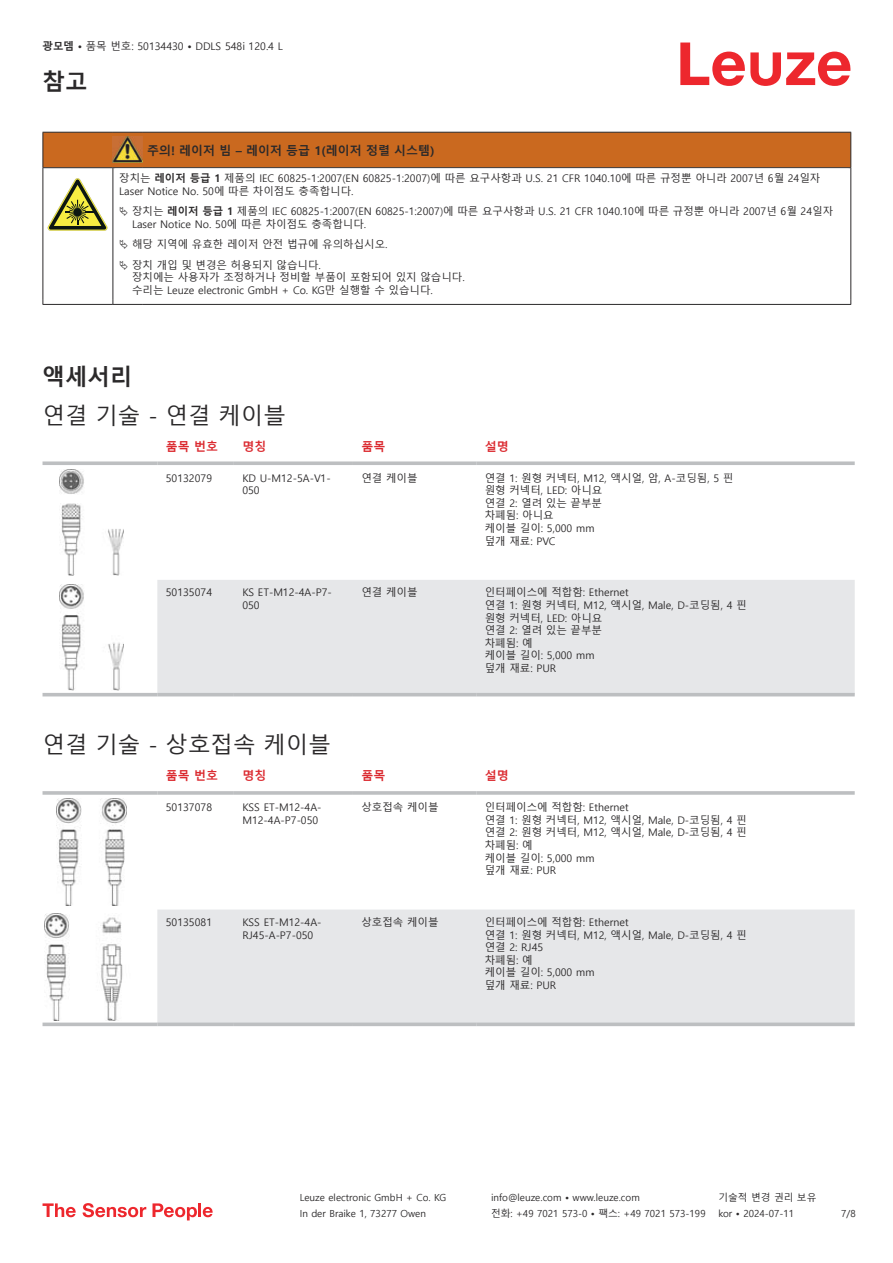
<style>
.page{position:relative;width:893px;height:1263px;background:#fff}
.page>*{position:absolute;margin:0;border:0;box-sizing:border-box;transform-origin:0 0}
.t1{font:22.5px "Malgun Gothic";color:#2b292a}
.t2{font:700 22.5px "Malgun Gothic";color:#2b292a}
.t3{font:700 12px "Malgun Gothic";color:#2b292a}
.t4{font:700 12px "Malgun Gothic";color:#db2a30}
.t5{font:10.5px/12.6px "Malgun Gothic";color:#2b292a}
.t6{font:9.75px "Malgun Gothic";color:#2b292a}
.s1{font-weight:700}
</style>
<div class="page">
<svg style="left:680px;top:43px;width:170px;height:43px"></svg>
<div style="left:157px;top:580px;width:698px;height:113px;background:#e6e7e9"></div>
<svg style="left:43px;top:461px;width:114px;height:4px"></svg>
<svg style="left:157px;top:461px;width:77px;height:4px"></svg>
<svg style="left:234px;top:461px;width:119px;height:4px"></svg>
<svg style="left:353px;top:461px;width:123px;height:4px"></svg>
<svg style="left:476px;top:461px;width:379px;height:4px;background:#c4c6c8"></svg>
<hr style="left:43px;top:693px;width:114px;height:3px;background:#bdbfc1">
<hr style="left:157px;top:693px;width:77px;height:3px;background:#bdbfc1">
<hr style="left:234px;top:693px;width:119px;height:3px;background:#bdbfc1">
<hr style="left:353px;top:693px;width:123px;height:3px;background:#bdbfc1">
<hr style="left:476px;top:693px;width:379px;height:3px;background:#bdbfc1">
<img style="left:59px;top:469px;width:65px;height:107px">
<img style="left:59px;top:584px;width:65px;height:106px">
<svg style="left:43px;top:798px;width:811px;height:229px"></svg>
<div style="left:157px;top:909px;width:698px;height:113px;background:#e6e7e9"></div>
<svg style="left:43px;top:791px;width:114px;height:4px"></svg>
<hr style="left:157px;top:791px;width:77px;height:4px;background:#c7c8ca">
<hr style="left:234px;top:791px;width:119px;height:4px;background:#bdbfc1">
<svg style="left:353px;top:791px;width:123px;height:4px"></svg>
<hr style="left:476px;top:791px;width:379px;height:4px;background:#c7c8ca">
<svg style="left:43px;top:1022px;width:114px;height:4px"></svg>
<svg style="left:157px;top:1022px;width:77px;height:4px"></svg>
<svg style="left:234px;top:1022px;width:119px;height:4px"></svg>
<svg style="left:353px;top:1022px;width:123px;height:4px"></svg>
<svg style="left:476px;top:1022px;width:379px;height:4px;background:#c2c4c6"></svg>
<img style="left:56px;top:799px;width:70px;height:106px">
<img style="left:45px;top:914px;width:93px;height:106px">
<svg style="left:43px;top:1203px;width:33px;height:14px"></svg>
<svg style="left:83px;top:1203px;width:63px;height:14px"></svg>
<svg style="left:153px;top:1203px;width:44px;height:17px"></svg>
<hr style="left:198px;top:1203px;width:3px;height:14px;background:#ed272d">
<svg style="left:203px;top:1207px;width:10px;height:10px"></svg>
<div style="left:44px;top:133px;width:806px;height:34px;background:#ca691f"></div>
<svg style="left:44px;top:168px;width:806px;height:136px"></svg>
<hr style="left:43px;top:132px;width:70px;height:1px;background:#2b292a">
<hr style="left:43px;top:133px;width:1px;height:34px;background:#2b292a">
<hr style="left:43px;top:167px;width:70px;height:1px;background:#2b292a">
<hr style="left:113px;top:132px;width:30px;height:1px;background:#2b292a">
<hr style="left:113px;top:167px;width:30px;height:1px;background:#2b292a">
<hr style="left:143px;top:132px;width:708px;height:1px;background:#2b292a">
<hr style="left:850px;top:133px;width:1px;height:34px;background:#2b292a">
<hr style="left:143px;top:167px;width:708px;height:1px;background:#2b292a">
<hr style="left:43px;top:168px;width:1px;height:132px;background:#2b292a">
<hr style="left:113px;top:168px;width:1px;height:132px;background:#2b292a">
<hr style="left:850px;top:168px;width:1px;height:132px;background:#2b292a">
<hr style="left:43px;top:304px;width:70px;height:1px;background:#2b292a">
<hr style="left:113px;top:304px;width:30px;height:1px;background:#2b292a">
<hr style="left:143px;top:304px;width:708px;height:1px;background:#2b292a">
<img style="left:113px;top:136px;width:30px;height:27px">
<svg style="left:47px;top:178px;width:60px;height:53px"></svg>
<svg style="left:115px;top:169px;width:734px;height:131px"></svg>
<svg style="left:120px;top:207px;width:8px;height:9px"></svg>
<svg style="left:120px;top:240px;width:8px;height:9px"></svg>
<svg style="left:120px;top:260px;width:8px;height:10px"></svg>
<p class="t5" style="left:43px;top:40px;width:242px"><span class="s1">광모뎀 •</span> 품목 번호: 50134430 <span class="s1">•</span> DDLS 548i 120.4 L</p>
<h1 class="t2" style="left:43px;top:69px;width:46px">참고</h1>
<p class="t3" style="left:147px;top:144px;width:289px">주의! 레이저 빔 – 레이저 등급 1(레이저 정렬 시스템)</p>
<p class="t5" style="left:119px;top:173px;width:703px">장치는 <span class="s1">레이저 등급 1</span> 제품의 IEC 60825-1:2007(EN 60825-1:2007)에 따른 요구사항과 U.S. 21 CFR 1040.10에 따른 규정뿐 아니라 2007년 6월 24일자<br>Laser Notice No. 50에 따른 차이점도 충족합니다.</p>
<p class="t5" style="left:132px;top:206px;width:703px">장치는 <span class="s1">레이저 등급 1</span> 제품의 IEC 60825-1:2007(EN 60825-1:2007)에 따른 요구사항과 U.S. 21 CFR 1040.10에 따른 규정뿐 아니라 2007년 6월 24일자<br>Laser Notice No. 50에 따른 차이점도 충족합니다.</p>
<p class="t5" style="left:132px;top:235px;width:257px;line-height:20.2px">해당 지역에 유효한 레이저 안전 법규에 유의하십시오. 장치 개입 및 변경은 허용되지 않습니다.</p>
<p class="t5" style="left:132px;top:271px;width:334px">장치에는 사용자가 조정하거나 정비할 부품이 포함되어 있지 않습니다. 수리는 Leuze electronic GmbH + Co. KG만 실행할 수 있습니다.</p>
<h1 class="t2" style="left:43px;top:364px;width:91px">액세서리</h1>
<h1 class="t1" style="left:43px;top:403px;width:245px">연결 기술 - 연결 케이블</h1>
<p class="t4" style="left:166px;top:439px;width:54px">품목 번호</p>
<p class="t4" style="left:242px;top:439px;width:25px">명칭</p>
<p class="t4" style="left:361px;top:439px;width:25px">품목</p>
<p class="t4" style="left:485px;top:439px;width:25px">설명</p>
<p class="t5" style="left:166px;top:472px;width:48px">50132079</p>
<p class="t5" style="left:242px;top:472px;width:90px">KD U-M12-5A-V1-<br>050</p>
<p class="t5" style="left:361px;top:472px;width:58px">연결 케이블</p>
<p class="t5" style="left:485px;top:472px;width:250px">연결 1: 원형 커넥터, M12, 액시얼, 암, A-코딩됨, 5 핀 원형 커넥터, LED: 아니요<br>연결 2: 열려 있는 끝부분<br>차폐됨: 아니요<br>케이블 길이: 5,000 mm<br>덮개 재료: PVC</p>
<p class="t5" style="left:166px;top:586px;width:48px">50135074</p>
<p class="t5" style="left:242px;top:586px;width:91px">KS ET-M12-4A-P7-<br>050</p>
<p class="t5" style="left:361px;top:586px;width:58px">연결 케이블</p>
<p class="t5" style="left:485px;top:586px;width:263px">인터페이스에 적합함: Ethernet<br>연결 1: 원형 커넥터, M12, 액시얼, Male, D-코딩됨, 4 핀 원형 커넥터, LED: 아니요<br>연결 2: 열려 있는 끝부분<br>차폐됨: 예<br>케이블 길이: 5,000 mm<br>덮개 재료: PUR</p>
<h1 class="t1" style="left:43px;top:732px;width:290px">연결 기술 - 상호접속 케이블</h1>
<p class="t4" style="left:166px;top:769px;width:54px">품목 번호</p>
<p class="t4" style="left:242px;top:769px;width:25px">명칭</p>
<p class="t4" style="left:361px;top:769px;width:25px">품목</p>
<p class="t4" style="left:485px;top:769px;width:25px">설명</p>
<p class="t5" style="left:166px;top:801px;width:48px">50137078</p>
<p class="t5" style="left:242px;top:801px;width:81px">KSS ET-M12-4A-<br>M12-4A-P7-050</p>
<p class="t5" style="left:361px;top:801px;width:79px">상호접속 케이블</p>
<p class="t5" style="left:485px;top:801px;width:263px">인터페이스에 적합함: Ethernet<br>연결 1: 원형 커넥터, M12, 액시얼, Male, D-코딩됨, 4 핀 연결 2: 원형 커넥터, M12, 액시얼, Male, D-코딩됨, 4 핀 차폐됨: 예<br>케이블 길이: 5,000 mm<br>덮개 재료: PUR</p>
<p class="t5" style="left:166px;top:916px;width:48px">50135081</p>
<p class="t5" style="left:242px;top:916px;width:81px">KSS ET-M12-4A-<br>RJ45-A-P7-050</p>
<p class="t5" style="left:361px;top:916px;width:79px">상호접속 케이블</p>
<p class="t5" style="left:485px;top:916px;width:263px">인터페이스에 적합함: Ethernet<br>연결 1: 원형 커넥터, M12, 액시얼, Male, D-코딩됨, 4 핀 연결 2: RJ45<br>차폐됨: 예<br>케이블 길이: 5,000 mm<br>덮개 재료: PUR</p>
<p class="t6" style="left:300px;top:1192px;width:148px">Leuze electronic GmbH + Co. KG</p>
<p class="t6" style="left:491px;top:1192px;width:150px">info@leuze.com • www.leuze.com</p>
<p class="t6" style="left:718px;top:1192px;width:100px">기술적 변경 권리 보유</p>
<p class="t6" style="left:300px;top:1208px;width:128px">In der Braike 1, 73277 Owen</p>
<p class="t6" style="left:491px;top:1208px;width:216px">전화: +49 7021 573-0 • 팩스: +49 7021 573-199</p>
<p class="t6" style="left:718px;top:1208px;width:77px">kor • 2024-07-11</p>
<p class="t6" style="left:841px;top:1208px;width:16px">7/8</p>
</div>
